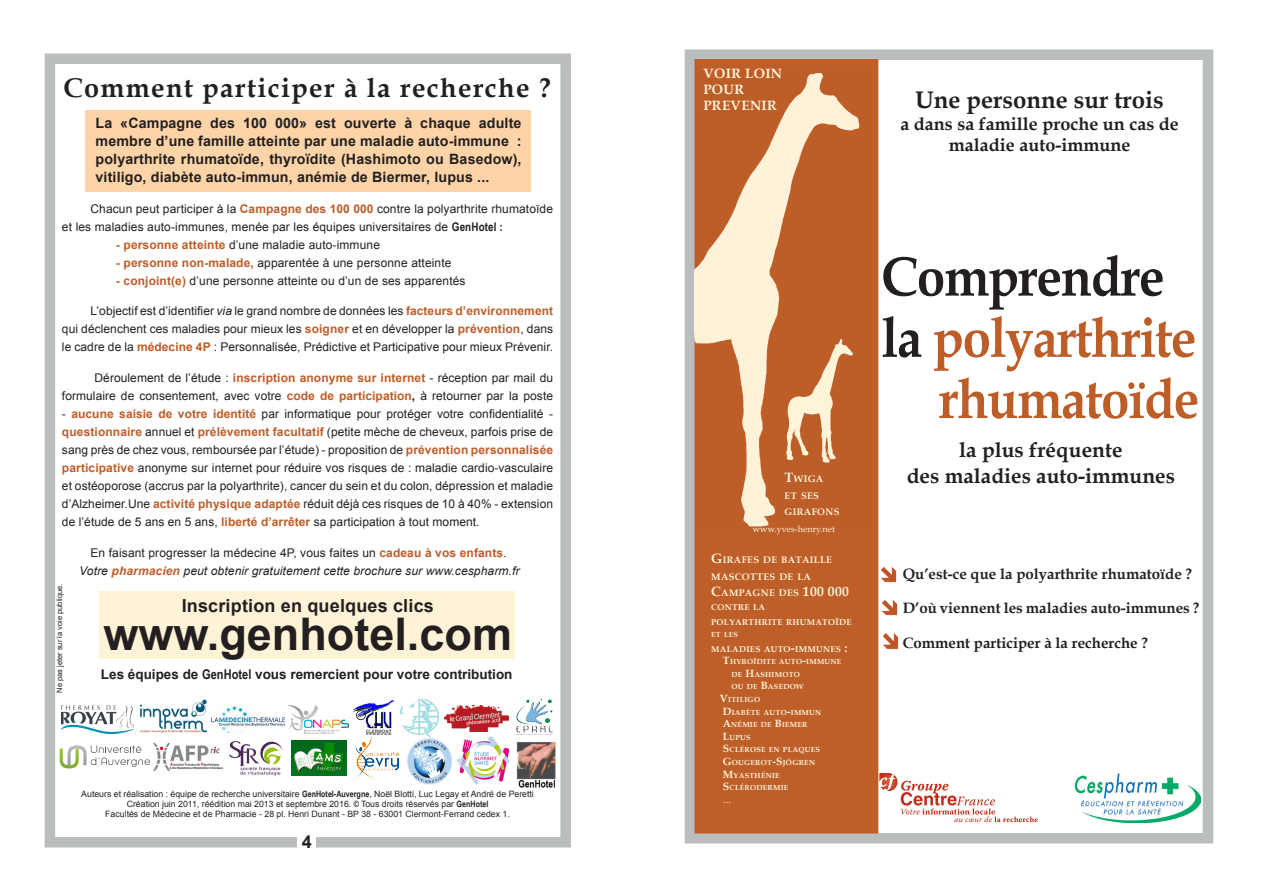
<style>
.page{position:relative;width:1263px;height:893px;background:#fff}
.page>*{position:absolute;margin:0;border:0;box-sizing:border-box;transform-origin:0 0}
.t1{font:700 56.1px "Book Antiqua";letter-spacing:-.025em;color:#bd5d28;scale:.91 1}
.t2{font:700 56.1px "Book Antiqua";letter-spacing:-.025em;color:#231f20;scale:.91 1}
.t3{font:700 45px "Arial";color:#231f20}
.t4{font:700 27px "Book Antiqua";letter-spacing:.05em;color:#231f20}
.t5{font:700 24px "Book Antiqua";color:#231f20}
.t6{font:700 21px "Book Antiqua";color:#231f20}
.t7{font:700 18px "Book Antiqua";color:#231f20}
.t8{font:700 18px "Arial";letter-spacing:.01em;color:#231f20}
.t9{font:700 15px "Book Antiqua";color:#231f20}
.t10{font:700 14.25px/18px "Arial";letter-spacing:.01em;color:#231f20;text-align:justify}
.t11{font:700 13.5px "Arial";color:#231f20}
.t12{font:700 13.5px "Book Antiqua";color:#fef3d7}
.t13{font:12px/18px "Arial";letter-spacing:.01em;color:#231f20;text-align:justify}
.t14{font:italic 12px/18px "Arial";letter-spacing:.01em;color:#231f20;text-align:center}
.t15{font:10.5px "Book Antiqua";color:#fef3d7}
.t16{font:700 9.45px "Book Antiqua";letter-spacing:.035em;color:#fef3d7}
.t17{font:9px "Book Antiqua";color:#fef3d7}
.t18{font:8.7px "Arial";color:#231f20}
.t19{font:700 8.4px "Book Antiqua";letter-spacing:.035em;color:#fef3d7}
.t20{font:7.5px "Arial";color:#231f20}
.t21{font:700 7.35px "Book Antiqua";letter-spacing:.035em;color:#fef3d7}
.s1{font-weight:700;color:#bd5d28}
.s2{font-family:"Arial Narrow";font-weight:700}
.s3{font-style:italic}
.s4{font-weight:700}
.s5{font-style:normal}
.s6{font-weight:700;font-style:normal;color:#bd5d28}
.s7{font-family:"Arial Narrow"}
.s8{font-size:13.5px}
.s9{font-size:12px}
.s10{font-size:10.5px}
.s11{color:#231f20}
</style>
<div class="page">
<svg style="left:60px;top:745px;width:90px;height:23px"></svg>
<div style="left:85px;top:110px;width:445px;height:81px;background:#fdd4a8"></div>
<div style="left:685px;top:50px;width:528px;height:793px;background:#fff;border:10px solid #babdbe"></div>
<img style="left:153px;top:743px;width:70px;height:28px">
<img style="left:229px;top:741px;width:54px;height:35px">
<img style="left:292px;top:740px;width:54px;height:36px">
<img style="left:355px;top:736px;width:44px;height:44px">
<img style="left:882px;top:600px;width:16px;height:16px">
<img style="left:883px;top:633px;width:16px;height:17px">
<img style="left:881px;top:567px;width:16px;height:16px">
<div style="left:99px;top:591px;width:415px;height:68px;background:#fef3d7"></div>
<svg style="left:879px;top:773px;width:159px;height:49px"></svg>
<img style="left:1074px;top:773px;width:126px;height:49px">
<img style="left:457px;top:736px;width:53px;height:49px">
<img style="left:407px;top:738px;width:45px;height:47px">
<img style="left:516px;top:742px;width:40px;height:46px">
<div style="left:694px;top:58px;width:185px;height:776px;background:#be5f2a"></div>
<div style="left:695px;top:73px;width:176px;height:458px;background:#bd5d28"></div>
<img style="left:695px;top:73px;width:165px;height:454px">
<div style="left:45px;top:54px;width:526px;height:793px;border:10px solid #babdbe"></div>
<img style="left:139px;top:699px;width:68px;height:34px">
<img style="left:212px;top:706px;width:72px;height:27px">
<img style="left:289px;top:706px;width:59px;height:27px">
<img style="left:353px;top:701px;width:41px;height:34px">
<img style="left:400px;top:700px;width:39px;height:37px">
<img style="left:444px;top:705px;width:64px;height:26px">
<img style="left:516px;top:698px;width:37px;height:37px">
<img style="left:772px;top:327px;width:85px;height:146px">
<div style="left:298px;top:834px;width:18px;height:18px;background:#fff"></div>
<img style="left:62px;top:706px;width:72px;height:27px">
<p class="t4" style="left:63px;top:72px;width:489px">Comment participer à la recherche ?</p>
<p class="t10" style="left:96px;top:115px;width:427px">La «Campagne des 100 000» est ouverte à chaque adulte membre d’une famille atteinte par une maladie auto-immune : polyarthrite rhumatoïde, thyroïdite (Hashimoto ou Basedow), vitiligo, diabète auto-immun, anémie de Biermer, lupus ...</p>
<p class="t13" style="left:62px;top:200px;width:493px;text-indent:28px">Chacun peut participer à la <span class="s1">Campagne des 100 000</span> contre la polyarthrite rhumatoïde et les maladies auto-immunes, menée par les équipes universitaires de <span class="s2">GenHotel :</span></p>
<p class="t13" style="left:116px;top:236px;width:266px"><span class="s1">- personne atteinte</span> d’une maladie auto-immune</p>
<p class="t13" style="left:116px;top:254px;width:337px"><span class="s1">- personne non-malade,</span> apparentée à une personne atteinte</p>
<p class="t13" style="left:116px;top:272px;width:351px"><span class="s1">- conjoint(e)</span> d’une personne atteinte ou d’un de ses apparentés</p>
<p class="t13" style="left:62px;top:302px;width:493px;text-indent:28px">L’objectif est d’identifier <span class="s3">via</span> le grand nombre de données les <span class="s1">facteurs d’environnement </span>qui déclenchent ces maladies pour mieux les <span class="s1">soigner</span> et en développer la <span class="s1">prévention</span>, dans le cadre de la <span class="s1">médecine 4P</span> : Personnalisée, Prédictive et Participative pour mieux Prévenir.</p>
<p class="t13" style="left:62px;top:369px;width:493px;text-align:right">Déroulement de l’étude : <span class="s1">inscription anonyme sur internet</span> - réception par mail du formulaire de consentement, avec votre <span class="s1">code de participation</span><span class="s4">,</span> à retourner par la poste</p>
<p class="t13" style="left:62px;top:405px;width:493px">- <span class="s1">aucune saisie de votre identité</span> par informatique pour protéger votre confidentialité - <span class="s1">questionnaire</span> annuel et <span class="s1">prélèvement facultatif</span> (petite mèche de cheveux, parfois prise de sang près de chez vous, remboursée par l’étude) - proposition de <span class="s1">prévention personnalisée participative</span> anonyme sur internet pour réduire vos risques de : maladie cardio-vasculaire et ostéoporose (accrus par la polyarthrite), cancer du sein et du colon, dépression et maladie d’Alzheimer.Une <span class="s1">activité physique adaptée</span> réduit déjà ces risques de 10 à 40% - extension de l’étude de 5 ans en 5 ans, <span class="s1">liberté d’arrêter</span> sa participation à tout moment.</p>
<p class="t14" style="left:79px;top:544px;width:442px"><span class="s5">En faisant progresser la médecine 4P, vous faites un</span> <span class="s6">cadeau à vos enfants</span><span class="s5">.<br></span>Votre <span class="s1">pharmacien</span> peut obtenir gratuitement cette brochure sur www.cespharm.fr</p>
<p class="t20" style="left:54px;top:693px;width:111px;rotate:-90deg">Ne pas jeter sur la voie publique.</p>
<p class="t8" style="left:182px;top:594px;width:254px">Inscription en quelques clics</p>
<p class="t3" style="left:104px;top:604px;width:410px">www.genhotel.com</p>
<p class="t11" style="left:101px;top:665px;width:413px">Les équipes de <span class="s7">GenHotel</span> vous remercient pour votre contribution</p>
<p class="t18" style="left:81px;top:788px;width:454px">Auteurs et réalisation : équipe de recherche universitaire <span class="s2">GenHotel-Auvergne</span>, Noël Blotti, Luc Legay et André de Peretti</p>
<p class="t18" style="left:127px;top:798px;width:363px">Création juin 2011, réédition mai 2013 et septembre 2016. <span class="s2">©</span> Tous droits réservés par <span class="s2">GenHotel</span></p>
<p class="t18" style="left:105px;top:809px;width:406px">Facultés de Médecine et de Pharmacie - 28 pl. Henri Dunant - BP 38 - 63001 Clermont-Ferrand cedex 1.</p>
<p class="t8" style="left:302px;top:829px;width:12px">4</p>
<p class="t12" style="left:703px;top:66px;width:21px">VOIR</p>
<p class="t12" style="left:745px;top:66px;width:11px">LOIN</p>
<p class="t12" style="left:703px;top:82px;width:12px">POUR</p>
<p class="t12" style="left:703px;top:98px;width:10px">PRE</p>
<p class="t12" style="left:731px;top:98px;width:21px">VENIR</p>
<p class="t5" style="left:915px;top:86px;width:250px">Une personne sur trois</p>
<p class="t7" style="left:900px;top:113px;width:280px">a dans sa famille proche un cas de</p>
<p class="t7" style="left:949px;top:135px;width:183px">maladie auto-immune</p>
<p class="t16" style="left:784px;top:474px;width:40px"><span class="s8">T</span>WIGA</p>
<p class="t16" style="left:784px;top:490px;width:36px">ET SES</p>
<p class="t16" style="left:784px;top:506px;width:56px">GIRAFONS</p>
<p class="t17" style="left:753px;top:524px;width:84px">www.yves-henry.net</p>
<p class="t16" style="left:711px;top:555px;width:122px"><span class="s8">G</span>IRAFES DE BATAILLE</p>
<p class="t16" style="left:711px;top:571px;width:101px">MASCOTTES DE LA</p>
<p class="t16" style="left:711px;top:587px;width:139px"><span class="s8">C</span>AMPAGNE DES <span class="s8">100 000</span></p>
<p class="t19" style="left:711px;top:602px;width:55px">CONTRE LA</p>
<p class="t19" style="left:711px;top:617px;width:142px">POLYARTHRITE RHUMATOÏDE</p>
<p class="t21" style="left:711px;top:630px;width:28px">ET LES</p>
<p class="t19" style="left:711px;top:644px;width:138px">MALADIES AUTO<span class="s9">-</span>IMMUNES <span class="s9">:</span></p>
<p class="t21" style="left:723px;top:657px;width:120px"><span class="s10">T</span>HYROÏDITE AUTO<span class="s10">-</span>IMMUNE</p>
<p class="t21" style="left:731px;top:670px;width:70px">DE <span class="s10">H</span>ASHIMOTO</p>
<p class="t21" style="left:731px;top:683px;width:74px">OU DE <span class="s10">B</span>ASEDOW</p>
<p class="t21" style="left:720px;top:695px;width:42px"><span class="s10">V</span>ITILIGO</p>
<p class="t21" style="left:723px;top:708px;width:100px"><span class="s10">D</span>IABÈTE AUTO<span class="s10">-</span>IMMUN</p>
<p class="t21" style="left:723px;top:720px;width:86px"><span class="s10">A</span>NÉMIE DE <span class="s10">B</span>IEMER</p>
<p class="t21" style="left:723px;top:733px;width:29px"><span class="s10">L</span>UPUS</p>
<p class="t21" style="left:723px;top:746px;width:99px"><span class="s10">S</span>CLÉROSE EN PLAQUES</p>
<p class="t21" style="left:723px;top:758px;width:94px"><span class="s10">G</span>OUGEROT<span class="s10">-S</span>JÖGREN</p>
<p class="t21" style="left:723px;top:771px;width:58px"><span class="s10">M</span>YASTHÉNIE</p>
<p class="t21" style="left:723px;top:783px;width:67px"><span class="s10">S</span>CLÉRODERMIE</p>
<p class="t15" style="left:723px;top:793px;width:10px">...</p>
<p class="t2" style="left:881px;top:244px;width:313px">Comprendre</p>
<p class="t1" style="left:881px;top:305px;width:348px"><span class="s11">la</span> polyarthrite</p>
<p class="t1" style="left:939px;top:366px;width:288px">rhumatoïde</p>
<p class="t6" style="left:959px;top:438px;width:165px">la plus fréquente</p>
<p class="t6" style="left:907px;top:463px;width:270px">des maladies auto-immunes</p>
<p class="t9" style="left:903px;top:565px;width:291px">Qu’est-ce que la polyarthrite rhumatoïde ?</p>
<p class="t9" style="left:903px;top:599px;width:298px">D’où viennent les maladies auto-immunes ?</p>
<p class="t9" style="left:903px;top:634px;width:247px">Comment participer à la recherche ?</p>
</div>
